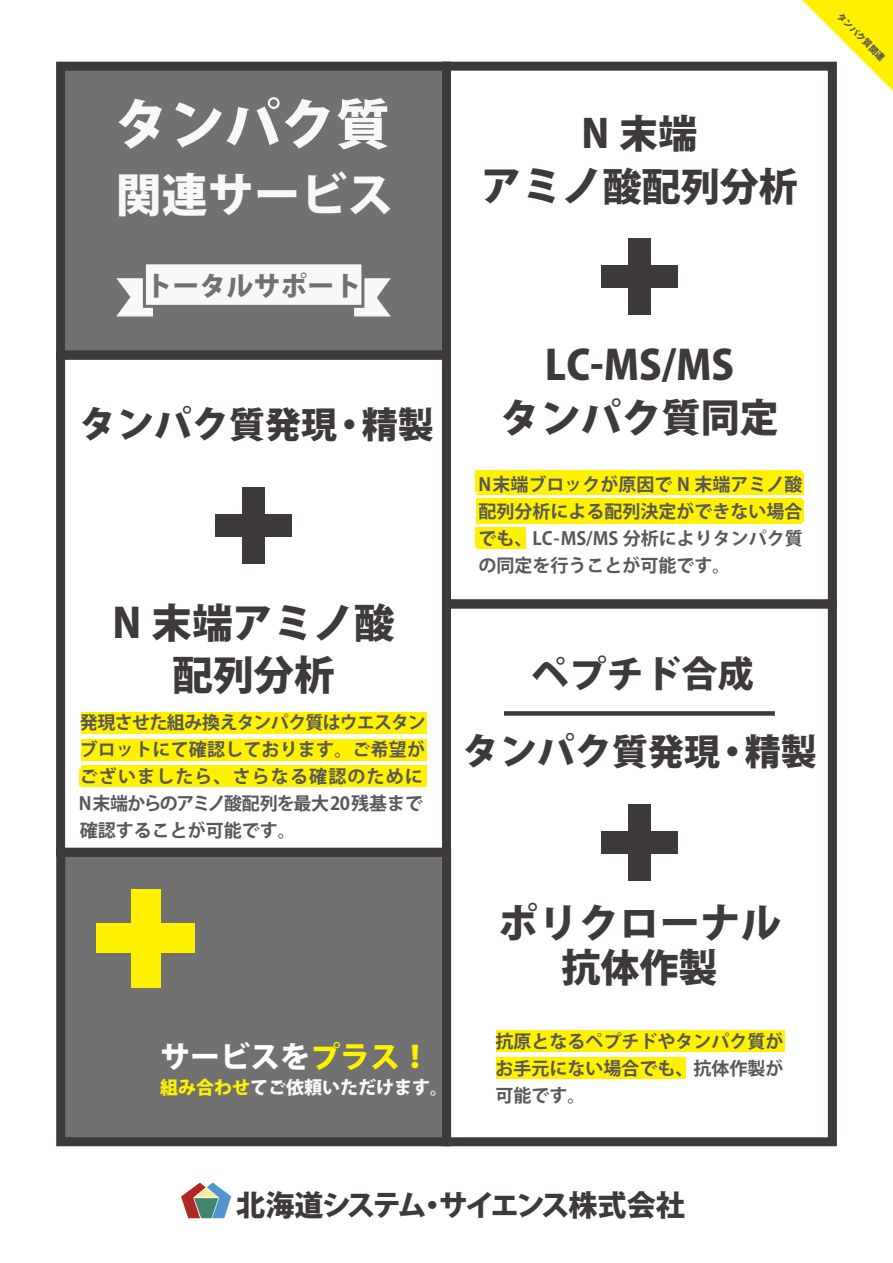
<style>
.page{position:relative;width:893px;height:1263px;background:#fff}
.page>*{position:absolute;margin:0;border:0;box-sizing:border-box;transform-origin:0 0}
.t1{font:800 55.5px "Koz Go Pro";color:#f7f8f8}
.t2{font:800 46.5px "Koz Go Pro";color:#f7f8f8}
.t3{font:800 40.5px/52.5px "Koz Go Pro";color:#3e3a39;text-align:center}
.t4{font:800 39px/53.2px "Koz Go Pro";color:#3e3a39;text-align:center}
.t5{font:800 37.5px "Koz Go Pro";color:#3e3a39}
.t6{font:800 36px "Koz Go Pro";color:#3e3a39}
.t7{font:800 30px "Koz Go Pro";color:#fff}
.t8{font:800 29.1px "Koz Go Pr 6 N";letter-spacing:-.08em;color:#3e3a39}
.t9{font:800 27px "Koz Go Pro";color:#727171}
.t10{font:700 18px/27px "Koz Go Pro";color:#595757;text-align:justify}
.t11{font:800 18px "Koz Go Pro";color:#f7f8f8}
.t12{font:800 9px "Koz Go Pr 6 N";color:#595757}
.s1{font-size:54px}
.s2{font-size:45.9px}
.s3{font-size:37.5px}
.s4{color:#fff100}
.s5{font-size:40.5px}
.s6{font-size:39px}
.s7{font-size:36px}
</style>
<div class="page">
<div style="left:81px;top:765px;width:345px;height:22px;background:#fff100"></div>
<div style="left:81px;top:739px;width:345px;height:21px;background:#fff100"></div>
<div style="left:477px;top:498px;width:325px;height:25px;background:#fff100"></div>
<div style="left:81px;top:741px;width:346px;height:18px;background:#fff100"></div>
<svg style="left:181px;top:1182px;width:50px;height:36px"></svg>
<svg style="left:802px;top:0;width:91px;height:91px"></svg>
<div style="left:56px;top:62px;width:395px;height:298px;background:#727171;border:9px solid #3e3a39"></div>
<div style="left:56px;top:848px;width:395px;height:298px;background:#727171;border:9px solid #3e3a39"></div>
<div style="left:475px;top:471px;width:327px;height:21px;background:#fff100"></div>
<div style="left:475px;top:527px;width:49px;height:19px;background:#fff100"></div>
<div style="left:496px;top:1057px;width:190px;height:22px;background:#fff100"></div>
<div style="left:496px;top:1030px;width:288px;height:22px;background:#fff100"></div>
<div style="left:81px;top:712px;width:345px;height:22px;background:#fff100"></div>
<div style="left:80px;top:769px;width:345px;height:17px;background:#fff100"></div>
<div style="left:601px;top:266px;width:77px;height:22px;background:#3e3a39"></div>
<div style="left:628px;top:239px;width:23px;height:76px;background:#3e3a39"></div>
<div style="left:215px;top:514px;width:77px;height:23px;background:#3e3a39"></div>
<div style="left:242px;top:488px;width:23px;height:76px;background:#3e3a39"></div>
<div style="left:96px;top:923px;width:99px;height:30px;background:#fff100"></div>
<div style="left:131px;top:889px;width:29px;height:99px;background:#fff100"></div>
<div style="left:601px;top:831px;width:77px;height:23px;background:#3e3a39"></div>
<div style="left:628px;top:804px;width:23px;height:77px;background:#3e3a39"></div>
<div style="left:442px;top:62px;width:395px;height:546px;border:9px solid #3e3a39"></div>
<div style="left:442px;top:599px;width:395px;height:547px;border:9px solid #3e3a39"></div>
<div style="left:56px;top:351px;width:395px;height:506px;border:9px solid #3e3a39"></div>
<svg style="left:116px;top:278px;width:37px;height:39px"></svg>
<svg style="left:354px;top:278px;width:37px;height:39px"></svg>
<div style="left:143px;top:261px;width:221px;height:47px;background:#f7f8f8;border:3px solid #727171"></div>
<div style="left:504px;top:711px;width:271px;height:5px;background:#3e3a39"></div>
<div style="left:477px;top:473px;width:327px;height:21px;background:#fff100"></div>
<div style="left:477px;top:527px;width:48px;height:21px;background:#fff100"></div>
<h1 class="t1" style="left:114px;top:88px;width:277px">タンパク<span class="s1">質</span></h1>
<h2 class="t2" style="left:116px;top:165px;width:279px"><span class="s2">関連</span>サービス</h2>
<h3 class="t9" style="left:146px;top:268px;width:217px">トータルサポート</h3>
<h3 class="t6" style="left:79px;top:401px;width:356px"><span class="s3">タンパク</span>質発現・精製</h3>
<h3 class="t3" style="left:113px;top:599px;width:284px">N 末端アミノ酸配列分析</h3>
<p class="t10" style="left:79px;top:710px;width:348px;text-align:left">発現させた組み換えタンパク質はウエスタンブロットにて確認しております。ご希望がございましたら、さらなる確認のために<br>N末端からのアミノ酸配列を最大20残基まで確認することが可能です。</p>
<h3 class="t7" style="left:160px;top:1037px;width:272px">サービスを<span class="s4">プラス！</span></h3>
<p class="t11" style="left:160px;top:1076px;width:290px"><span class="s4">組み合わせ</span>てご依頼いただけます。</p>
<h3 class="t4" style="left:481px;top:109px;width:318px">N 末端<br><span class="s5">アミノ</span>酸配列分析</h3>
<p class="t12" style="left:842px;top:11px;width:65px;rotate:45deg">タンパク質関連</p>
<h3 class="t3" style="left:500px;top:342px;width:280px">LC-MS/MS<br>タンパク<span class="s6">質同定</span></h3>
<p class="t10" style="left:478px;top:472px;width:326px">N末端ブロックが原因で N 末端アミノ酸配列分析による配列決定ができない場合でも、LC-MS/MS 分析によりタンパク質の同定を行うことが可能です。</p>
<h3 class="t5" style="left:531px;top:649px;width:223px">ペプチド<span class="s7">合成</span></h3>
<h3 class="t6" style="left:462px;top:728px;width:356px"><span class="s3">タンパク</span>質発現・精製</h3>
<h3 class="t3" style="left:498px;top:900px;width:285px">ポリクローナル</h3>
<h3 class="t4" style="left:561px;top:944px;width:157px">抗体作製</h3>
<p class="t10" style="left:495px;top:1029px;width:289px">抗原となるペプチドやタンパク質がお手元にない場合でも、抗体作製が可能です。</p>
<h3 class="t8" style="left:236px;top:1189px;width:450px">北海道システム・サイエンス株式会社</h3>
</div>
